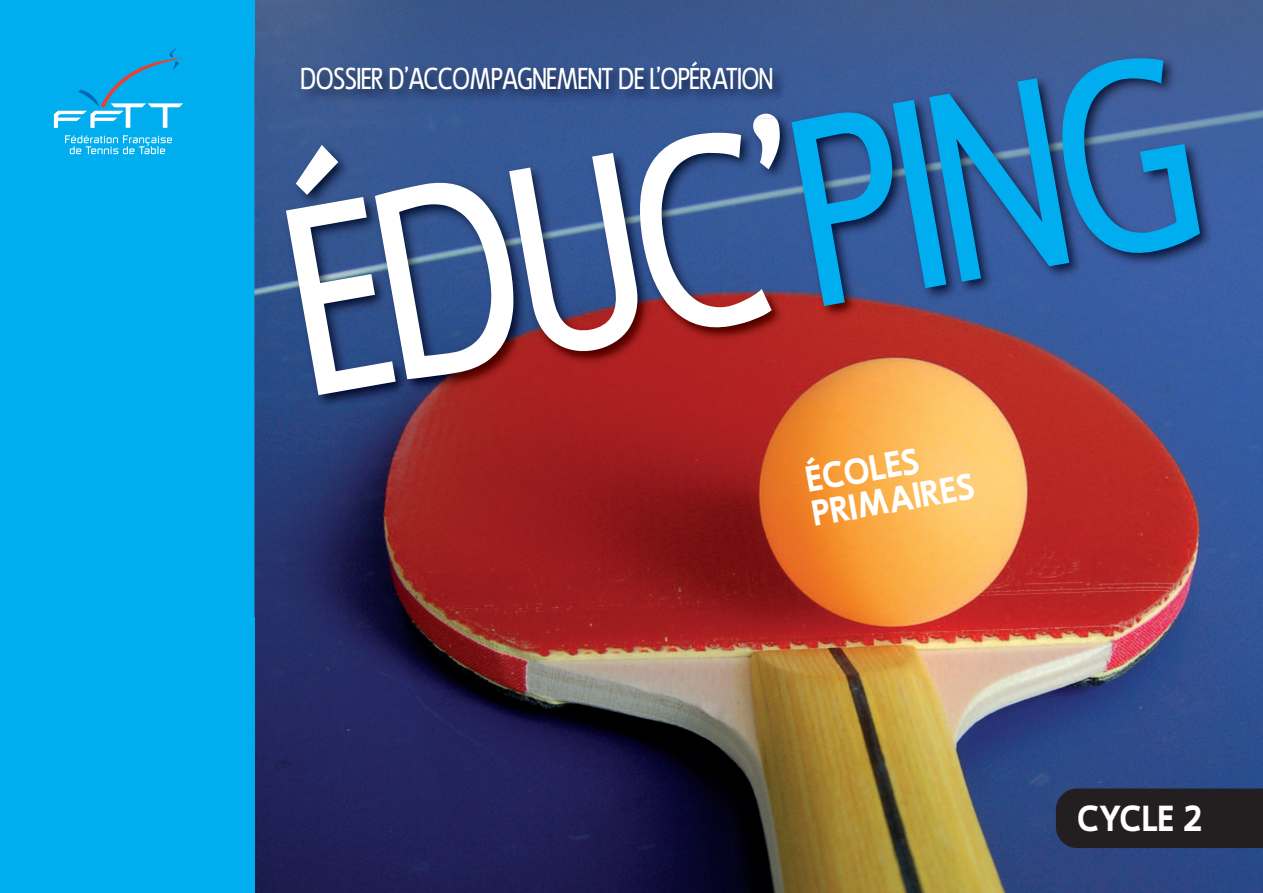
<style>
.page{position:relative;width:1263px;height:893px;background:#fff}
.page>*{position:absolute;margin:0;border:0;box-sizing:border-box;transform-origin:0 0}
.t1{font:266.55px "Ligurino Condensed";color:#fff}
.t2{font:700 36px/34.5px "Ligurino";color:#fff}
.t3{font:30px "Ligurino Condensed";color:#fff}
.s1{color:#00aeef}
</style>
<div class="page">
<img style="left:254px;top:617px;width:1009px;height:276px">
<div style="left:0;top:0;width:254px;height:893px;background:#00aeef"></div>
<img style="left:254px;top:0;width:1009px;height:617px">
<img style="left:254px;top:57px;width:549px;height:62px">
<img style="left:754px;top:113px;width:23px;height:6px">
<svg style="left:54px;top:48px;width:129px;height:80px"></svg>
<svg style="left:65px;top:135px;width:107px;height:19px"></svg>
<div style="left:1056px;top:788px;width:207px;height:60px;background:#231f20"></div>
<h1 class="t1" style="left:267px;top:155px;width:914px;rotate:-10deg">ÉDUC’<span class="s1">PING</span></h1>
<p class="t3" style="left:301px;top:61px;width:474px">DOSSIER D’ACCOMPAGNEMENT DE L’OPÉRATION</p>
<p class="t2" style="left:803px;top:462px;width:166px;rotate:-10deg">ÉCOLES<br>PRIMAIRES</p>
<p class="t2" style="left:1077px;top:800px;width:128px">CYCLE 2</p>
</div>
